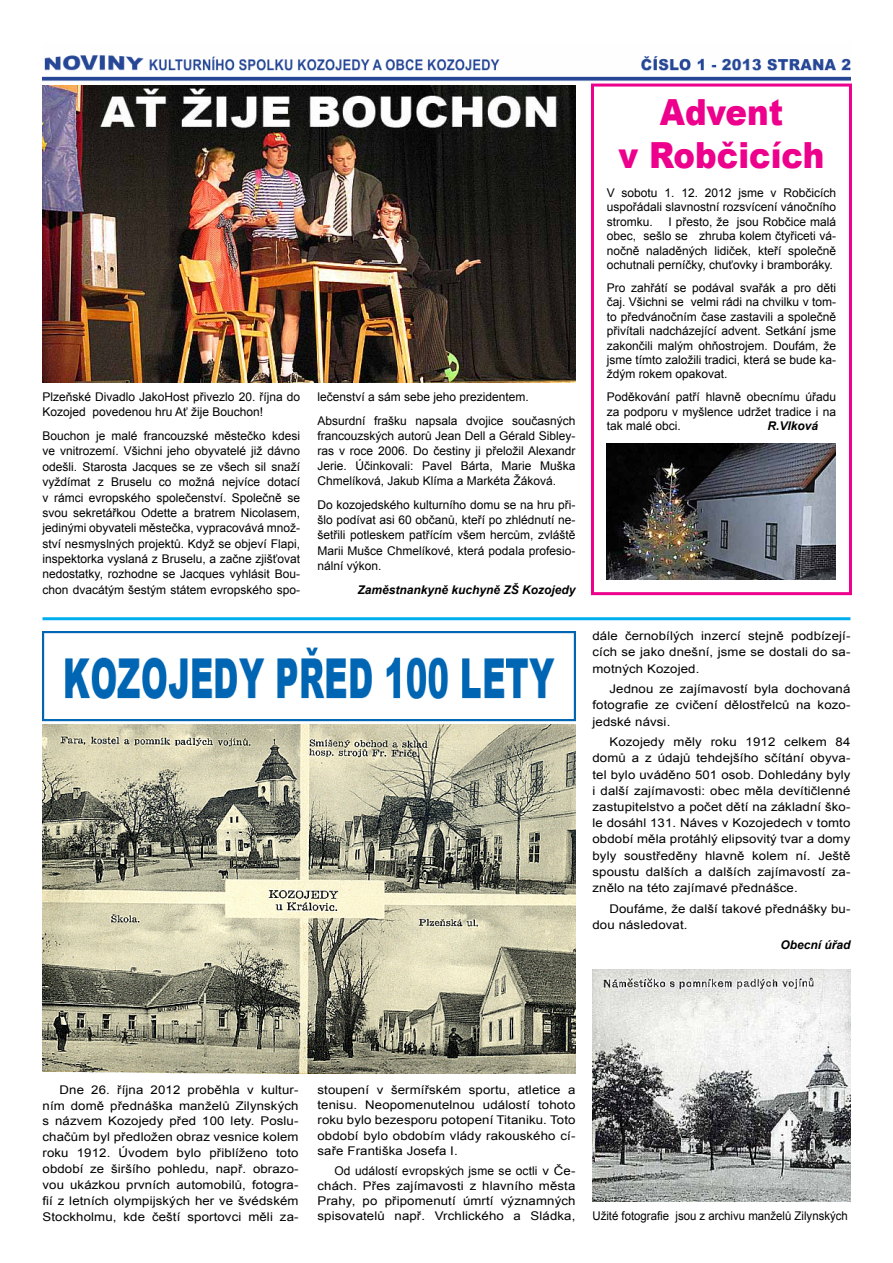
<style>
.page{position:relative;width:893px;height:1263px;background:#fff}
.page>*{position:absolute;margin:0;border:0;box-sizing:border-box;transform-origin:0 0}
.t1{font:900 36px/43.2px "Arial";color:#ec008c;text-align:center;scale:.9 1}
.t2{font:12px/15.3px "Arial";color:#000;text-align:justify}
.t3{font:12px/16.2px "Arial";color:#000;text-align:justify;scale:1.1 1}
.t4{font:italic 700 12px "Arial";color:#000}
.t5{font:12px "Arial";color:#000;scale:.95 1}
</style>
<div class="page">
<img style="left:43px;top:55px;width:807px;height:29px">
<div style="left:591px;top:84px;width:261px;height:511px;border:3px solid #ec008c"></div>
<img style="left:43px;top:85px;width:532px;height:297px">
<img style="left:607px;top:444px;width:229px;height:135px">
<img style="left:43px;top:631px;width:532px;height:442px">
<img style="left:593px;top:970px;width:257px;height:231px">
<hr style="left:43px;top:617px;width:807px;height:3px;background:#00aeef">
<p class="t2" style="left:43px;top:389px;width:259px">Plzeňské Divadlo JakoHost přivezlo 20. října do<br>Kozojed povedenou hru Ať žije Bouchon!</p>
<p class="t2" style="left:43px;top:428px;width:259px">Bouchon je malé francouzské městečko kdesi ve vnitrozemí. Všichni jeho obyvatelé již dávno odešli. Starosta Jacques se ze všech sil snaží vyždímat z Bruselu co možná nejvíce dotací v rámci evropského společenství. Společně se svou sekretářkou Odette a bratrem Nicolasem, jedinými obyvateli městečka, vypracovává množ&shy;ství nesmyslných projektů. Když se objeví Flapi, inspektorka vyslaná z Bruselu, a začne zjišťovat nedostatky, rozhodne se Jacques vyhlásit Bou&shy;chon dvacátým šestým státem evropského spo-</p>
<p class="t2" style="left:317px;top:385px;width:259px;line-height:23.7px">lečenství a sám sebe jeho prezidentem.<br>Absurdní frašku napsala dvojice současných</p>
<p class="t2" style="left:317px;top:428px;width:259px">francouzských autorů Jean Dell a Gérald Sibley&shy;ras v roce 2006. Do čestiny ji přeložil Alexandr Jerie. Účinkovali: Pavel Bárta, Marie Muška Chmelíková, Jakub Klíma a Markéta Žáková.</p>
<p class="t2" style="left:317px;top:497px;width:259px">Do kozojedského kulturního domu se na hru při&shy;šlo podívat asi 60 občanů, kteří po zhlédnutí ne&shy;šetřili potleskem patřícím všem hercům, zvláště Marii Mušce Chmelíkové, která podala profesio&shy;nální výkon.</p>
<p class="t4" style="left:357px;top:581px;width:220px">Zaměstnankyně kuchyně ZŠ Kozojedy</p>
<h1 class="t1" style="left:619px;top:89px;width:230px">Advent<br>v Robčicích</h1>
<p class="t2" style="left:607px;top:186px;width:231px;line-height:14.4px">V sobotu 1. 12. 2012 jsme v Robčicích uspořádali slavnostní rozsvícení vánočního stromku.</p>
<p class="t2" style="left:607px;top:215px;width:231px;line-height:14.4px;text-indent:62px">I přesto, že jsou Robčice malá obec, sešlo se zhruba kolem čtyřiceti vá&shy;nočně naladěných lidiček, kteří společně ochutnali perníčky, chuťovky i bramboráky.</p>
<p class="t2" style="left:607px;top:281px;width:231px;line-height:14.4px">Pro zahřátí se podával svařák a pro děti čaj. Všichni se velmi rádi na chvilku v tom&shy;to předvánočním čase zastavili a společně přivítali nadcházející advent. Setkání jsme zakončili malým ohňostrojem. Doufám, že jsme tímto založili tradici, která se bude ka&shy;ždým rokem opakovat.</p>
<p class="t2" style="left:607px;top:390px;width:231px;line-height:14.4px">Poděkování patří hlavně obecnímu úřadu za podporu v myšlence udržet tradice i na tak malé obci.</p>
<p class="t4" style="left:767px;top:418px;width:52px">R.Vlková</p>
<p class="t3" style="left:592px;top:628px;width:236px">dále černobílých inzercí stejně podbízejí&shy;cích se jako dnešní, jsme se dostali do sa&shy;motných Kozojed.</p>
<p class="t3" style="left:592px;top:681px;width:236px;text-indent:17px">Jednou ze zajímavostí byla dochovaná fotografie ze cvičení dělostřelců na kozo&shy;jedské návsi.</p>
<p class="t3" style="left:592px;top:734px;width:236px;text-indent:17px">Kozojedy měly roku 1912 celkem 84 domů a z údajů tehdejšího sčítání obyva&shy;tel bylo uváděno 501 osob. Dohledány byly i další zajímavosti: obec měla devítičlenné zastupitelstvo a počet dětí na základní ško&shy;le dosáhl 131. Náves v Kozojedech v tomto období měla protáhlý elipsovitý tvar a domy byly soustředěny hlavně kolem ní. Ještě spoustu dalších a dalších zajímavostí za&shy;znělo na této zajímavé přednášce.</p>
<p class="t3" style="left:592px;top:900px;width:236px;text-indent:17px">Doufáme, že další takové přednášky bu&shy;dou následovat.</p>
<p class="t4" style="left:780px;top:937px;width:72px">Obecní úřad</p>
<p class="t3" style="left:43px;top:1082px;width:234px;text-indent:17px">Dne 26. října 2012 proběhla v kultur&shy;ním domě přednáška manželů Zilynských s názvem Kozojedy před 100 lety. Poslu&shy;chačům byl předložen obraz vesnice kolem roku 1912. Úvodem bylo přiblíženo toto období ze širšího pohledu, např. obrazo&shy;vou ukázkou prvních automobilů, fotogra&shy;fií z letních olympijských her ve švédském Stockholmu, kde čeští sportovci měli za-</p>
<p class="t3" style="left:317px;top:1082px;width:236px;line-height:15.3px">stoupení v šermířském sportu, atletice a tenisu. Neopomenutelnou událostí tohoto roku bylo bezesporu potopení Titaniku. Toto období bylo obdobím vlády rakouského cí&shy;saře Františka Josefa I.</p>
<p class="t2" style="left:317px;top:1163px;width:259px;text-indent:17px">Od událostí evropských jsme se octli v Če&shy;chách. Přes zajímavosti z hlavního města Prahy, po připomenutí úmrtí významných spisovatelů např. Vrchlického a Sládka,</p>
<p class="t5" style="left:592px;top:1208px;width:270px">Užité fotografie jsou z archivu manželů Zilynských</p>
</div>
